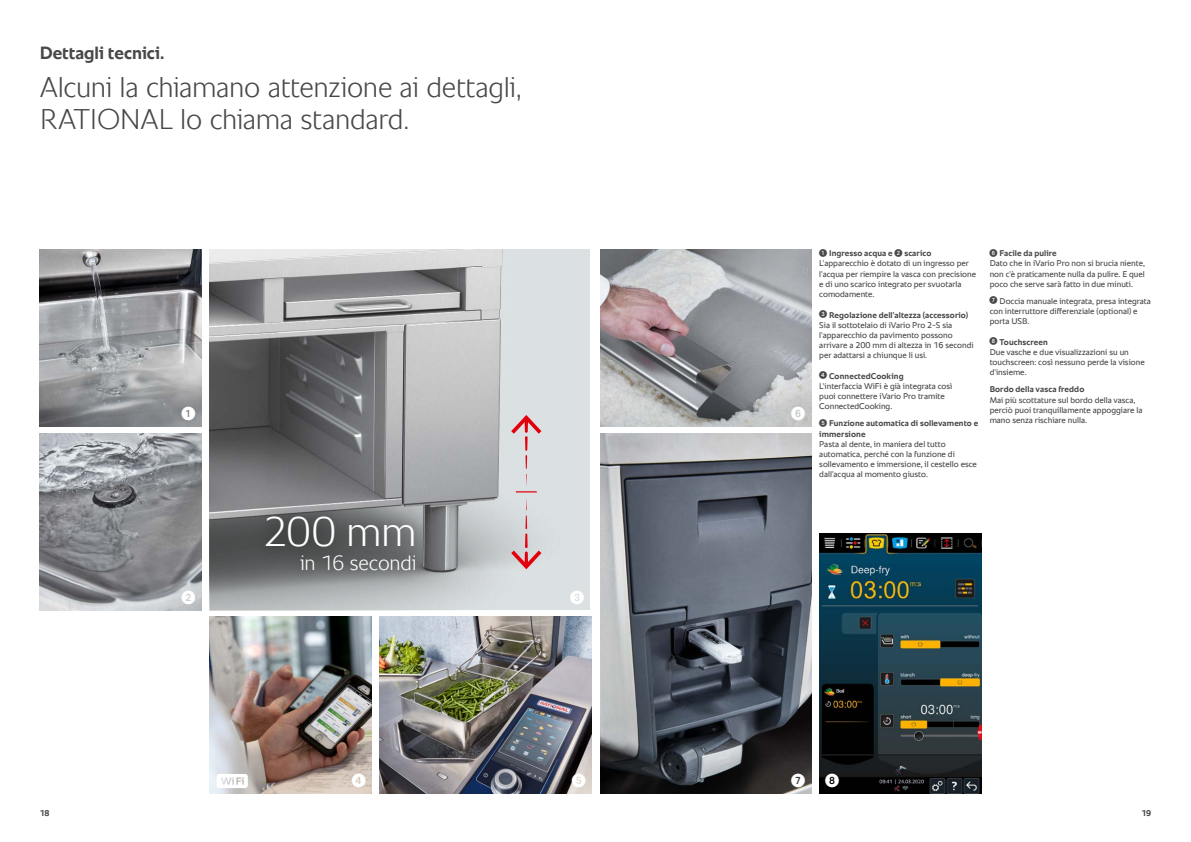
<style>
.page{position:relative;width:1191px;height:842px;background:#fff}
.page>*{position:absolute;margin:0;border:0;box-sizing:border-box;transform-origin:0 0}
.t1{font:300 42px "RATIONAL Sans TT";color:#fff}
.t2{font:300 29px/32px "RATIONAL Sans TT";letter-spacing:-.015em;color:#484847}
.t3{font:300 21px "RATIONAL Sans TT";letter-spacing:-.01em;color:#fff}
.t4{font:700 18px "RATIONAL Sans TT";color:#484847}
.t5{font:14px "European Pi One";color:#fff}
.t6{font:8.5px/10.2px "RATIONAL Sans TT";color:#484847}
.t7{font:700 8.5px/10.2px "RATIONAL Sans TT";letter-spacing:.01em;color:#484847}
.s1{font-weight:700}
</style>
<div class="page">
<img style="left:600px;top:249px;width:211px;height:177px">
<img style="left:380px;top:617px;width:211px;height:177px">
<img style="left:40px;top:249px;width:161px;height:177px">
<img style="left:40px;top:433px;width:161px;height:177px">
<img style="left:210px;top:249px;width:380px;height:361px">
<svg style="left:511px;top:415px;width:30px;height:154px;background:#d9c5c8"></svg>
<div style="left:249px;top:498px;width:184px;height:90px;background:#000;opacity:.75"></div>
<img style="left:210px;top:617px;width:161px;height:177px">
<img style="left:600px;top:433px;width:211px;height:361px">
<img style="left:819px;top:534px;width:162px;height:260px">
<svg style="left:217px;top:774px;width:31px;height:14px"></svg>
<h3 class="t4" style="left:40px;top:40px;width:126px">Dettagli tecnici.</h3>
<h2 class="t2" style="left:40px;top:71px;width:484px">Alcuni la chiamano attenzione ai dettagli,<br>RATIONAL lo chiama standard.</h2>
<h3 class="t5" style="left:182px;top:406px;width:15px">1</h3>
<h1 class="t1" style="left:263px;top:501px;width:155px">200 mm</h1>
<h3 class="t3" style="left:300px;top:548px;width:118px">in 16 secondi</h3>
<h3 class="t5" style="left:182px;top:589px;width:15px">2</h3>
<h3 class="t5" style="left:570px;top:589px;width:15px">3</h3>
<h3 class="t5" style="left:352px;top:773px;width:15px">4</h3>
<h3 class="t5" style="left:571px;top:773px;width:15px">5</h3>
<h3 class="t5" style="left:791px;top:406px;width:15px">6</h3>
<p class="t6" style="left:819px;top:248px;width:158px"><sup>1</sup> <span class="s1">Ingresso acqua e</span> <sup>2</sup> <span class="s1">scarico </span>L'apparecchio è dotato di un ingresso per l'acqua per riempire la vasca con precisione e di uno scarico integrato per svuotarla comodamente.</p>
<p class="t6" style="left:819px;top:310px;width:156px"><sup>3</sup> <span class="s1">Regolazione dell'altezza (accessorio)<br></span>Sia il sottotelaio di iVario Pro 2-S sia l'apparecchio da pavimento possono arrivare a 200 mm di altezza in 16 secondi per adattarsi a chiunque li usi.</p>
<p class="t6" style="left:819px;top:371px;width:135px"><sup>4</sup> <span class="s1">ConnectedCooking<br></span>L'interfaccia WiFi è già integrata così puoi connettere iVario Pro tramite<br>ConnectedCooking.</p>
<p class="t7" style="left:819px;top:418px;width:160px"><sup>5</sup> Funzione automatica di sollevamento e immersione</p>
<p class="t6" style="left:819px;top:439px;width:159px">Pasta al dente, in maniera del tutto automatica, perché con la funzione di sollevamento e immersione, il cestello esce dall'acqua al momento giusto.</p>
<p class="t6" style="left:989px;top:248px;width:157px"><sup>6</sup> <span class="s1">Facile da pulire<br></span>Dato che in iVario Pro non si brucia niente, non c'è praticamente nulla da pulire. E quel poco che serve sarà fatto in due minuti.</p>
<p class="t6" style="left:989px;top:296px;width:163px"><sup>7</sup> Doccia manuale integrata, presa integrata con interruttore differenziale (optional) e porta USB.</p>
<p class="t6" style="left:989px;top:337px;width:156px"><sup>8</sup> <span class="s1">Touchscreen<br></span>Due vasche e due visualizzazioni su un touchscreen: così nessuno perde la visione d'insieme.</p>
<p class="t7" style="left:989px;top:384px;width:96px">Bordo della vasca freddo</p>
<p class="t6" style="left:989px;top:395px;width:154px">Mai più scottature sul bordo della vasca, perciò puoi tranquillamente appoggiare la mano senza rischiare nulla.</p>
<h3 class="t5" style="left:791px;top:773px;width:15px">7</h3>
<h3 class="t5" style="left:825px;top:773px;width:15px">8</h3>
<p class="t7" style="left:40px;top:808px;width:11px">18</p>
<p class="t7" style="left:1141px;top:808px;width:11px">19</p>
</div>
